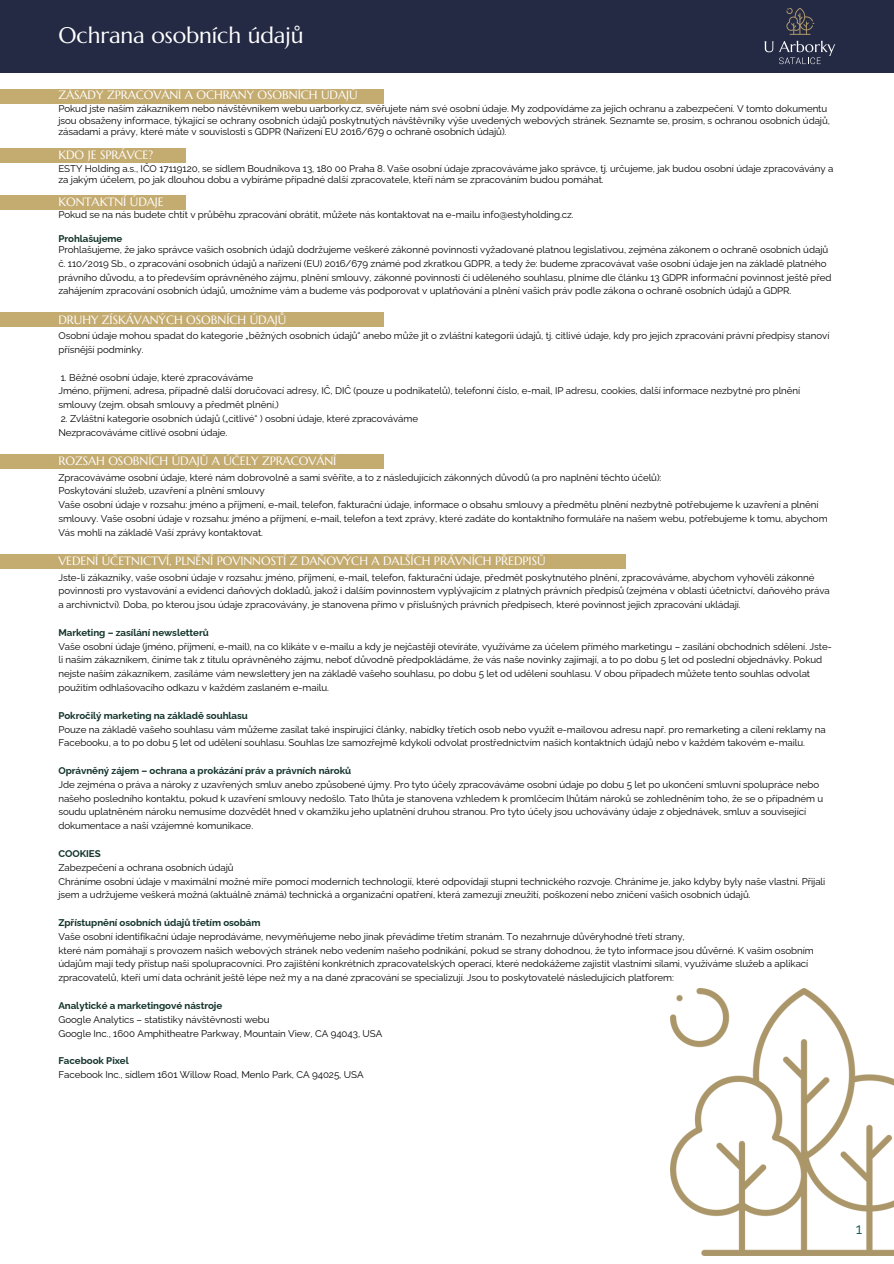
<style>
.page{position:relative;width:894px;height:1264px;background:#fff}
.page>*{position:absolute;margin:0;border:0;box-sizing:border-box;transform-origin:0 0}
.t1{font:22.5px "Marcellus";letter-spacing:-.005em;color:#fff}
.t2{font:15px "Raleway";color:#0f5955}
.t3{font:12px "Marcellus";letter-spacing:-.005em;color:#fff}
.t4{font:9.75px/13.8px "Raleway";letter-spacing:-.005em;color:#000}
.t5{font:700 9.75px "Raleway";letter-spacing:-.005em;color:#12332a}
</style>
<div class="page">
<div style="left:0;top:89px;width:384px;height:15px;background:#c4ab70"></div>
<div style="left:0;top:148px;width:186px;height:15px;background:#c4ab70"></div>
<div style="left:0;top:195px;width:186px;height:15px;background:#c4ab70"></div>
<div style="left:0;top:312px;width:384px;height:15px;background:#c4ab70"></div>
<div style="left:0;top:454px;width:384px;height:14px;background:#c4ab70"></div>
<div style="left:0;top:554px;width:625px;height:15px;background:#c4ab70"></div>
<div style="left:0;top:0;width:893px;height:72px;background:#242944"></div>
<svg style="left:764px;top:41px;width:71px;height:23px"></svg>
<svg style="left:786px;top:8px;width:27px;height:27px"></svg>
<img style="left:670px;top:988px;width:223px;height:266px">
<p class="t1" style="left:58px;top:21px;width:246px">Ochrana osobních údajů</p>
<p class="t3" style="left:58px;top:88px;width:300px">ZÁSADY ZPRACOVÁNÍ A OCHRANY OSOBNÍCH ÚDAJŮ</p>
<p class="t4" style="left:58px;top:103px;width:773px;line-height:11.4px">Pokud jste naším zákazníkem nebo návštěvníkem webu uarborky.cz, svěřujete nám své osobní údaje. My zodpovídáme za jejich ochranu a zabezpečení. V tomto dokumentu jsou obsaženy informace, týkající se ochrany osobních údajů poskytnutých návštěvníky výše uvedených webových stránek. Seznamte se, prosím, s ochranou osobních údajů, zásadami a právy, které máte v souvislosti s GDPR (Nařízení EU 2016/679 o ochraně osobních údajů).</p>
<p class="t3" style="left:58px;top:147px;width:96px">KDO JE SPRÁVCE?</p>
<p class="t4" style="left:58px;top:162px;width:776px;line-height:11.4px">ESTY Holding a.s., IČO 17119120, se sídlem Boudníkova 13, 180 00 Praha 8. Vaše osobní údaje zpracováváme jako správce, tj. určujeme, jak budou osobní údaje zpracovávány a za jakým účelem, po jak dlouhou dobu a vybíráme případné další zpracovatele, kteří nám se zpracováním budou pomáhat.</p>
<p class="t3" style="left:58px;top:194px;width:107px">KONTAKTNÍ ÚDAJE</p>
<p class="t4" style="left:58px;top:208px;width:516px">Pokud se na nás budete chtít v průběhu zpracování obrátit, můžete nás kontaktovat na e-mailu info@estyholding.cz.</p>
<p class="t5" style="left:58px;top:232px;width:65px">Prohlašujeme</p>
<p class="t4" style="left:58px;top:242px;width:774px">Prohlašujeme, že jako správce vašich osobních údajů dodržujeme veškeré zákonné povinnosti vyžadované platnou legislativou, zejména zákonem o ochraně osobních údajů č. 110/2019 Sb., o zpracování osobních údajů a nařízení (EU) 2016/679 známé pod zkratkou GDPR, a tedy že: budeme zpracovávat vaše osobní údaje jen na základě platného právního důvodu, a to především oprávněného zájmu, plnění smlouvy, zákonné povinnosti či uděleného souhlasu, plníme dle článku 13 GDPR informační povinnost ještě před zahájením zpracování osobních údajů, umožníme vám a budeme vás podporovat v uplatňování a plnění vašich práv podle zákona o ochraně osobních údajů a GDPR.</p>
<p class="t3" style="left:58px;top:312px;width:229px">DRUHY ZÍSKÁVANÝCH OSOBNÍCH ÚDAJŮ</p>
<p class="t4" style="left:58px;top:329px;width:772px">Osobní údaje mohou spadat do kategorie „běžných osobních údajů“ anebo může jít o zvláštní kategorii údajů, tj. citlivé údaje, kdy pro jejich zpracování právní předpisy stanoví přísnější podmínky.</p>
<p class="t4" style="left:58px;top:370px;width:743px">1. Běžné osobní údaje, které zpracováváme<br>Jméno, příjmení, adresa, případně další doručovací adresy, IČ, DIČ (pouze u podnikatelů), telefonní číslo, e-mail, IP adresu, cookies, další informace nezbytné pro plnění smlouvy (zejm. obsah smlouvy a předmět plnění,)</p>
<p class="t4" style="left:58px;top:411px;width:361px">2. Zvláštní kategorie osobních údajů („citlivé“ ) osobní údaje, které zpracováváme<br>Nezpracováváme citlivé osobní údaje.</p>
<p class="t3" style="left:58px;top:453px;width:279px">ROZSAH OSOBNÍCH ÚDAJŮ A ÚČELY ZPRACOVÁNÍ</p>
<p class="t4" style="left:58px;top:470px;width:770px">Zpracováváme osobní údaje, které nám dobrovolně a sami svěříte, a to z následujících zákonných důvodů (a pro naplnění těchto účelů):<br>Poskytování služeb, uzavření a plnění smlouvy<br>Vaše osobní údaje v rozsahu: jméno a příjmení, e-mail, telefon, fakturační údaje, informace o obsahu smlouvy a předmětu plnění nezbytně potřebujeme k uzavření a plnění smlouvy. Vaše osobní údaje v rozsahu: jméno a příjmení, e-mail, telefon a text zprávy, které zadáte do kontaktního formuláře na našem webu, potřebujeme k tomu, abychom Vás mohli na základě Vaší zprávy kontaktovat.</p>
<p class="t3" style="left:58px;top:553px;width:488px">VEDENÍ ÚČETNICTVÍ, PLNĚNÍ POVINNOSTÍ Z DAŇOVÝCH A DALŠÍCH PRÁVNÍCH PŘEDPISŮ</p>
<p class="t4" style="left:58px;top:570px;width:772px">Jste-li zákazníky, vaše osobní údaje v rozsahu: jméno, příjmení, e-mail, telefon, fakturační údaje, předmět poskytnutého plnění, zpracováváme, abychom vyhověli zákonné povinnosti pro vystavování a evidenci daňových dokladů, jakož i dalším povinnostem vyplývajícím z platných právních předpisů (zejména v oblasti účetnictví, daňového práva a archivnictví). Doba, po kterou jsou údaje zpracovávány, je stanovena přímo v příslušných právních předpisech, které povinnost jejich zpracování ukládají.</p>
<p class="t5" style="left:58px;top:626px;width:152px">Marketing – zasílání newsletterů</p>
<p class="t4" style="left:58px;top:639px;width:774px">Vaše osobní údaje (jméno, příjmení, e-mail), na co klikáte v e-mailu a kdy je nejčastěji otevíráte, využíváme za účelem přímého marketingu – zasílání obchodních sdělení. Jste&shy;li naším zákazníkem, činíme tak z titulu oprávněného zájmu, neboť důvodně předpokládáme, že vás naše novinky zajímají, a to po dobu 5 let od poslední objednávky. Pokud nejste naším zákazníkem, zasíláme vám newslettery jen na základě vašeho souhlasu, po dobu 5 let od udělení souhlasu. V obou případech můžete tento souhlas odvolat použitím odhlašovacího odkazu v každém zaslaném e-mailu.</p>
<p class="t5" style="left:58px;top:709px;width:191px">Pokročilý marketing na základě souhlasu</p>
<p class="t4" style="left:58px;top:722px;width:768px">Pouze na základě vašeho souhlasu vám můžeme zasílat také inspirující články, nabídky třetích osob nebo využít e-mailovou adresu např. pro remarketing a cílení reklamy na<br>Facebooku, a to po dobu 5 let od udělení souhlasu. Souhlas lze samozřejmě kdykoli odvolat prostřednictvím našich kontaktních údajů nebo v každém takovém e-mailu.</p>
<p class="t5" style="left:58px;top:764px;width:294px">Oprávněný zájem – ochrana a prokázání práv a právních nároků</p>
<p class="t4" style="left:58px;top:777px;width:766px">Jde zejména o práva a nároky z uzavřených smluv anebo způsobené újmy. Pro tyto účely zpracováváme osobní údaje po dobu 5 let po ukončení smluvní spolupráce nebo našeho posledního kontaktu, pokud k uzavření smlouvy nedošlo. Tato lhůta je stanovena vzhledem k promlčecím lhůtám nároků se zohledněním toho, že se o případném u soudu uplatněném nároku nemusíme dozvědět hned v okamžiku jeho uplatnění druhou stranou. Pro tyto účely jsou uchovávány údaje z objednávek, smluv a související dokumentace a naší vzájemné komunikace.</p>
<p class="t5" style="left:58px;top:847px;width:44px">COOKIES</p>
<p class="t4" style="left:58px;top:860px;width:768px">Zabezpečení a ochrana osobních údajů<br>Chráníme osobní údaje v maximální možné míře pomocí moderních technologií, které odpovídají stupni technického rozvoje. Chráníme je, jako kdyby byly naše vlastní. Přijali jsem a udržujeme veškerá možná (aktuálně známá) technická a organizační opatření, která zamezují zneužití, poškození nebo zničení vašich osobních údajů.</p>
<p class="t5" style="left:58px;top:916px;width:204px">Zpřístupnění osobních údajů třetím osobám</p>
<p class="t4" style="left:58px;top:929px;width:756px">Vaše osobní identifikační údaje neprodáváme, nevyměňujeme nebo jinak převádíme třetím stranám. To nezahrnuje důvěryhodné třetí strany,<br>které nám pomáhají s provozem našich webových stránek nebo vedením našeho podnikání, pokud se strany dohodnou, že tyto informace jsou důvěrné. K vašim osobním údajům mají tedy přístup naši spolupracovníci. Pro zajištění konkrétních zpracovatelských operací, které nedokážeme zajistit vlastními silami, využíváme služeb a aplikací zpracovatelů, kteří umí data ochránit ještě lépe než my a na dané zpracování se specializují. Jsou to poskytovatelé následujících platforem:</p>
<p class="t5" style="left:58px;top:999px;width:165px">Analytické a marketingové nástroje</p>
<p class="t4" style="left:58px;top:1012px;width:325px">Google Analytics – statistiky návštěvnosti webu<br>Google Inc., 1600 Amphitheatre Parkway, Mountain View, CA 94043, USA</p>
<p class="t5" style="left:58px;top:1055px;width:72px">Facebook Pixel</p>
<p class="t4" style="left:58px;top:1067px;width:306px">Facebook Inc., sídlem 1601 Willow Road, Menlo Park, CA 94025, USA</p>
<h1 class="t2" style="left:855px;top:1219px;width:8px">1</h1>
</div>
